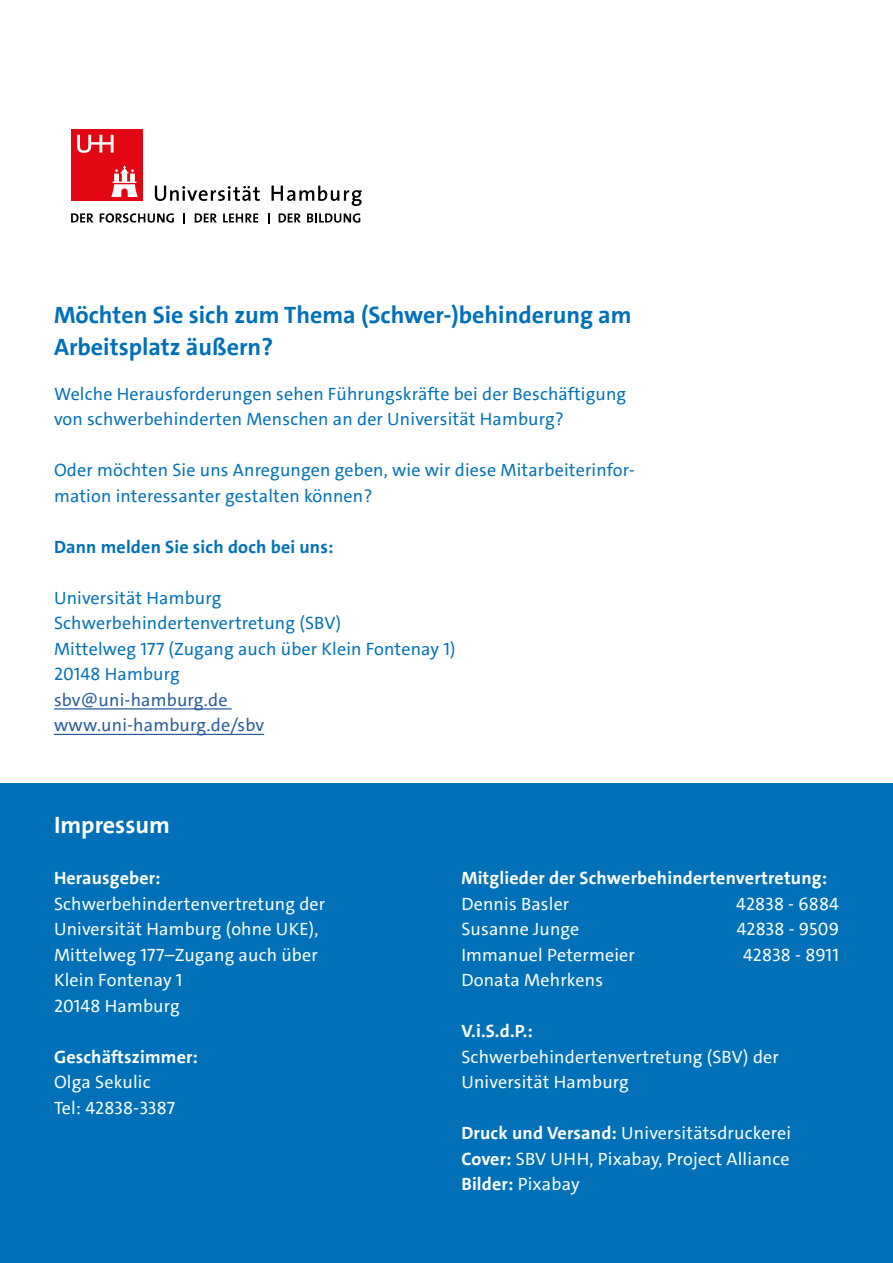
<style>
.page{position:relative;width:893px;height:1263px;background:#fff}
.page>*{position:absolute;margin:0;border:0;box-sizing:border-box;transform-origin:0 0}
.Headline_H2{font:700 24px/32.2px "The Sans UHH";color:#0071b9}
.Headline_H2_Impressu{font:700 24px "The Sans UHH";color:#fff}
.Kontaktdaten{font:18px/25.5px "The Sans UHH";letter-spacing:.01em;color:#fff}
.Fließtext_12pt{font:18px/25.5px "The Sans UHH";letter-spacing:.01em;color:#0071b9}
.Kontaktdaten-2{font:18px "The Sans UHH";letter-spacing:.01em;color:#0071b9}
.Headline_H3_Impressu{font:700 18px "The Sans UHH";letter-spacing:.01em;color:#fff}
.Kontaktdaten-3{font:18px "The Sans UHH";letter-spacing:.01em;color:#275b9b}
.Fließtext_12pt-2{font:700 18px "The Sans UHH";letter-spacing:.01em;color:#0071b9}
.Kontaktdaten-4{font:700 18px "The Sans UHH";letter-spacing:.01em;color:#fff}
.s1{font-weight:700}
.s2{font-weight:400}
</style>
<div class="page">
<svg style="left:155px;top:186px;width:105px;height:15px"></svg>
<svg style="left:271px;top:186px;width:91px;height:20px"></svg>
<div style="left:71px;top:129px;width:71px;height:71px;background:#e30613"></div>
<svg style="left:111px;top:166px;width:27px;height:31px"></svg>
<svg style="left:77px;top:135px;width:37px;height:18px"></svg>
<svg style="left:71px;top:213px;width:22px;height:10px"></svg>
<svg style="left:100px;top:213px;width:74px;height:10px"></svg>
<svg style="left:195px;top:213px;width:22px;height:10px"></svg>
<svg style="left:223px;top:213px;width:35px;height:9px"></svg>
<svg style="left:279px;top:213px;width:22px;height:10px"></svg>
<svg style="left:307px;top:213px;width:53px;height:10px"></svg>
<div style="left:0;top:783px;width:893px;height:480px;background:#0071b9"></div>
<hr style="left:54px;top:708px;width:178px;height:1px;background:#275b9b">
<hr style="left:54px;top:734px;width:210px;height:1px;background:#275b9b">
<h2 class="Headline_H2" style="left:54px;top:299px;width:579px">Möchten Sie sich zum Thema (Schwer-)behinderung am<br>Arbeitsplatz äußern?</h2>
<p class="Fließtext_12pt" style="left:54px;top:381px;width:574px">Welche Herausforderungen sehen Führungskräfte bei der Beschäftigung von schwerbehinderten Menschen an der Universität Hamburg?</p>
<p class="Fließtext_12pt" style="left:54px;top:457px;width:582px">Oder möchten Sie uns Anregungen geben, wie wir diese Mitarbeiterinfor&shy;mation interessanter gestalten können?</p>
<p class="Fließtext_12pt-2" style="left:54px;top:535px;width:281px">Dann melden Sie sich doch bei uns:</p>
<p class="Kontaktdaten-2" style="left:54px;top:586px;width:169px">Universität Hamburg</p>
<p class="Kontaktdaten-2" style="left:54px;top:611px;width:289px">Schwerbehindertenvertretung (SBV)</p>
<p class="Kontaktdaten-2" style="left:54px;top:637px;width:403px">Mittelweg 177 (Zugang auch über Klein Fontenay 1)</p>
<p class="Kontaktdaten-2" style="left:54px;top:662px;width:127px">20148 Hamburg</p>
<p class="Kontaktdaten-3" style="left:54px;top:688px;width:175px">sbv@uni-hamburg.de</p>
<p class="Kontaktdaten-3" style="left:54px;top:713px;width:212px">www.uni-hamburg.de/sbv</p>
<h2 class="Headline_H2_Impressu" style="left:54px;top:810px;width:117px">Impressum</h2>
<h3 class="Headline_H3_Impressu" style="left:54px;top:866px;width:108px">Herausgeber:</h3>
<p class="Kontaktdaten" style="left:54px;top:891px;width:273px">Schwerbehindertenvertretung der<br>Universität Hamburg (ohne UKE),</p>
<p class="Kontaktdaten" style="left:54px;top:942px;width:265px">Mittelweg 177–Zugang auch über</p>
<p class="Kontaktdaten" style="left:54px;top:967px;width:130px">Klein Fontenay 1</p>
<p class="Kontaktdaten" style="left:54px;top:993px;width:127px">20148 Hamburg</p>
<h3 class="Headline_H3_Impressu" style="left:54px;top:1045px;width:145px">Geschäftszimmer:</h3>
<p class="Kontaktdaten" style="left:54px;top:1069px;width:98px">Olga Sekulic</p>
<p class="Kontaktdaten" style="left:54px;top:1095px;width:123px">Tel: 42838-3387</p>
<h3 class="Headline_H3_Impressu" style="left:461px;top:866px;width:367px">Mitglieder der Schwerbehindertenvertretung:</h3>
<p class="Kontaktdaten" style="left:461px;top:891px;width:109px">Dennis Basler</p>
<p class="Kontaktdaten" style="left:736px;top:891px;width:104px">42838 - 6884</p>
<p class="Kontaktdaten" style="left:461px;top:916px;width:120px">Susanne Junge</p>
<p class="Kontaktdaten" style="left:737px;top:916px;width:104px">42838 - 9509</p>
<p class="Kontaktdaten" style="left:461px;top:942px;width:175px">Immanuel Petermeier</p>
<p class="Kontaktdaten" style="left:743px;top:942px;width:97px">42838 - 8911</p>
<p class="Kontaktdaten" style="left:461px;top:967px;width:143px">Donata Mehrkens</p>
<h3 class="Headline_H3_Impressu" style="left:461px;top:1019px;width:73px">V.i.S.d.P.:</h3>
<p class="Kontaktdaten" style="left:461px;top:1044px;width:319px">Schwerbehindertenvertretung (SBV) der<br>Universität Hamburg</p>
<p class="Kontaktdaten" style="left:461px;top:1120px;width:331px"><span class="s1">Druck und Versand:</span> Universitätsdruckerei</p>
<p class="Kontaktdaten" style="left:461px;top:1146px;width:330px"><span class="s1">Cover:</span> SBV UHH, Pixabay, Project Alliance</p>
<p class="Kontaktdaten-4" style="left:461px;top:1172px;width:120px">Bilder: <span class="s2">Pixabay</span></p>
</div>
